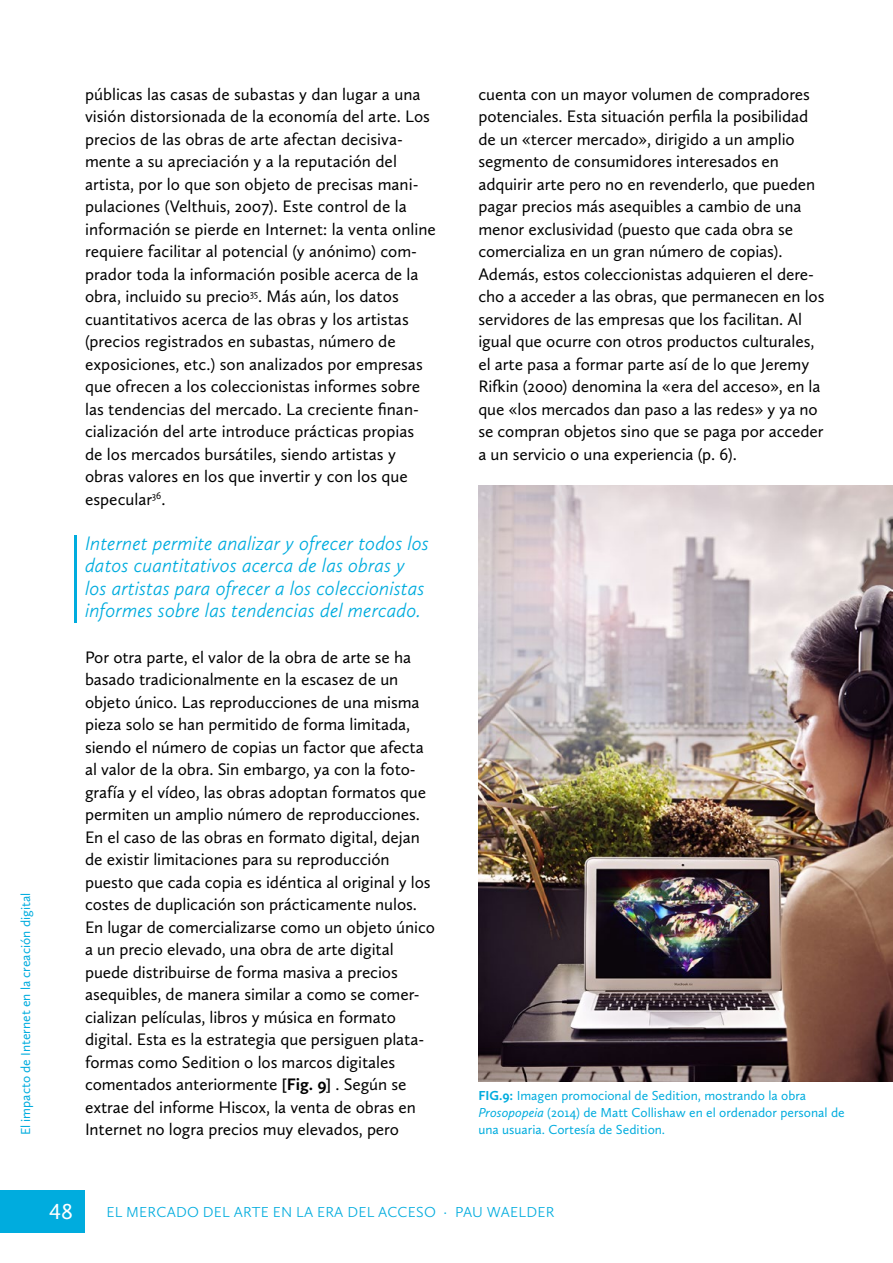
<style>
.page{position:relative;width:893px;height:1263px;background:#fff}
.page>*{position:absolute;margin:0;border:0;box-sizing:border-box;transform-origin:0 0}
.t1{font:22.5px "Calluna Sans";color:#fff}
.t2{font:italic 300 20.25px/22.5px "Calluna Sans";color:#00acde}
.texto{font:17.25px/22.5px "Calluna Sans";letter-spacing:-.005em;color:#000}
.t3{font:300 15px "Calluna Sans";letter-spacing:.015em;color:#00acde}
.t4{font:13.5px/17.1px "Calluna Sans";color:#00acde}
.s1{font-weight:700}
.s2{font-style:italic}
</style>
<div class="page">
<div style="left:0;top:1191px;width:85px;height:42px;background:#00acde"></div>
<img style="left:478px;top:485px;width:415px;height:596px">
<hr style="left:74px;top:535px;width:3px;height:87px;background:#00acde">
<p class="t4" style="left:17px;top:1135px;width:244px;rotate:-90deg">El impacto de Internet en la creación digital</p>
<p class="texto" style="left:85px;top:83px;width:352px">públicas las casas de subastas y dan lugar a una visión distorsionada de la economía del arte. Los precios de las obras de arte afectan decisiva&shy;mente a su apreciación y a la reputación del artista, por lo que son objeto de precisas mani&shy;pulaciones (Velthuis, 2007). Este control de la información se pierde en Internet: la venta online requiere facilitar al potencial (y anónimo) com&shy;prador toda la información posible acerca de la obra, incluido su precio<sup>35</sup>. Más aún, los datos cuantitativos acerca de las obras y los artistas (precios registrados en subastas, número de exposiciones, etc.) son analizados por empresas que ofrecen a los coleccionistas informes sobre las tendencias del mercado. La creciente finan&shy;cialización del arte introduce prácticas propias de los mercados bursátiles, siendo artistas y obras valores en los que invertir y con los que especular<sup>36</sup>.</p>
<p class="t2" style="left:85px;top:532px;width:345px">Internet permite analizar y ofrecer todos los datos cuantitativos acerca de las obras y los artistas para ofrecer a los coleccionistas informes sobre las tendencias del mercado.</p>
<p class="texto" style="left:85px;top:645px;width:351px">Por otra parte, el valor de la obra de arte se ha basado tradicionalmente en la escasez de un objeto único. Las reproducciones de una misma pieza solo se han permitido de forma limitada, siendo el número de copias un factor que afecta al valor de la obra. Sin embargo, ya con la foto&shy;grafía y el vídeo, las obras adoptan formatos que permiten un amplio número de reproducciones.<br>En el caso de las obras en formato digital, dejan de existir limitaciones para su reproducción puesto que cada copia es idéntica al original y los costes de duplicación son prácticamente nulos.<br>En lugar de comercializarse como un objeto único a un precio elevado, una obra de arte digital puede distribuirse de forma masiva a precios asequibles, de manera similar a como se comer&shy;cializan películas, libros y música en formato digital. Esta es la estrategia que persiguen plata&shy;formas como Sedition o los marcos digitales comentados anteriormente <span class="s1">[Fig. 9]</span> . Según se extrae del informe Hiscox, la venta de obras en Internet no logra precios muy elevados, pero</p>
<p class="texto" style="left:478px;top:83px;width:348px">cuenta con un mayor volumen de compradores potenciales. Esta situación perfila la posibilidad de un «tercer mercado», dirigido a un amplio segmento de consumidores interesados en adquirir arte pero no en revenderlo, que pueden pagar precios más asequibles a cambio de una menor exclusividad (puesto que cada obra se comercializa en un gran número de copias).<br>Además, estos coleccionistas adquieren el dere&shy;cho a acceder a las obras, que permanecen en los servidores de las empresas que los facilitan. Al igual que ocurre con otros productos culturales, el arte pasa a formar parte así de lo que Jeremy Rifkin (2000) denomina la «era del acceso», en la que «los mercados dan paso a las redes» y ya no se compran objetos sino que se paga por acceder a un servicio o una experiencia (p. 6).</p>
<p class="t4" style="left:478px;top:1087px;width:368px"><span class="s1">FIG.9:</span> Imagen promocional de Sedition, mostrando la obra<br><span class="s2">Prosopopeia</span> (2014) de Matt Collishaw en el ordenador personal de una usuaria. Cortesía de Sedition.</p>
<h1 class="t1" style="left:49px;top:1198px;width:26px">48</h1>
<p class="t3" style="left:106px;top:1203px;width:450px">EL MERCADO DEL ARTE EN LA ERA DEL ACCESO · PAU WAELDER</p>
</div>
